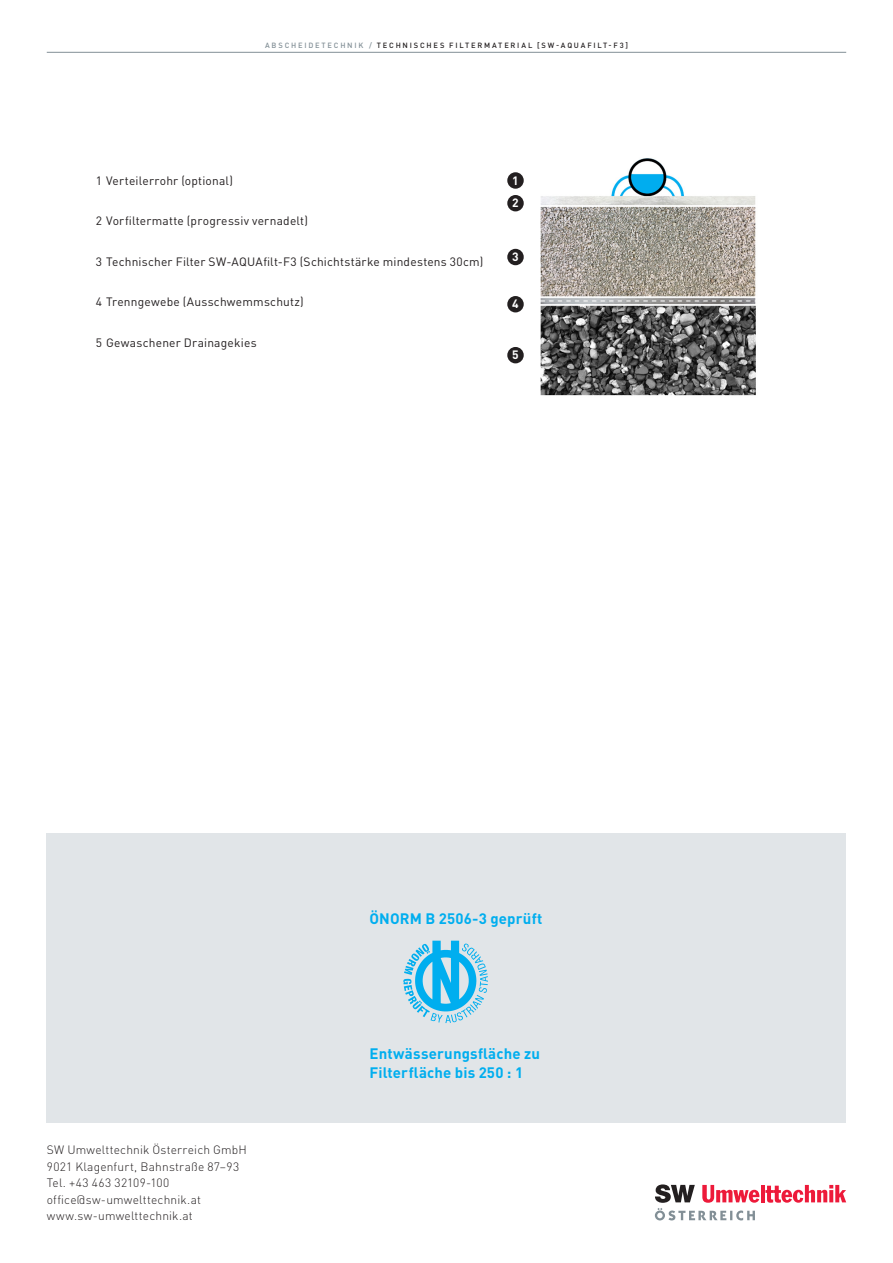
<style>
.page{position:relative;width:893px;height:1263px;background:#fff}
.page>*{position:absolute;margin:0;border:0;box-sizing:border-box;transform-origin:0 0}
.t1{font:700 15px/19.5px "DIN Pro";letter-spacing:.01em;color:#00aeef}
.t2{font:12px "DIN Pro";letter-spacing:.015em;color:#231f20}
.t3{font:300 12px/16.5px "DIN Pro";letter-spacing:.015em;color:#231f20}
.t4{font:700 12px/22.6px "DIN Pro";color:#fff}
.t5{font:500 7.5px "DIN Pro";letter-spacing:.235em;color:#231f20}
.s1{color:#828f96}
</style>
<div class="page">
<hr style="left:47px;top:52px;width:799px;height:1px;background:#828f96">
<hr style="left:761px;top:1185px;width:4px;height:17px;background:#ed1a3a">
<svg style="left:765px;top:1185px;width:81px;height:18px"></svg>
<svg style="left:655px;top:1184px;width:104px;height:36px"></svg>
<div style="left:47px;top:833px;width:799px;height:290px;background:#e1e5e8"></div>
<img style="left:403px;top:940px;width:85px;height:83px">
<img style="left:507px;top:158px;width:249px;height:238px">
<div style="left:507px;top:249px;width:17px;height:16px;background:#231f20;border-radius:50%"></div>
<div style="left:507px;top:296px;width:17px;height:16px;background:#231f20;border-radius:50%"></div>
<div style="left:507px;top:347px;width:17px;height:16px;background:#231f20;border-radius:50%"></div>
<div style="left:507px;top:172px;width:17px;height:17px;background:#231f20;border-radius:50%"></div>
<div style="left:507px;top:195px;width:17px;height:16px;background:#231f20;border-radius:50%"></div>
<p class="t5" style="left:265px;top:40px;width:364px"><span class="s1">ABSCHEIDETECHNIK /</span> TECHNISCHES FILTERMATERIAL [SW-AQUAFILT-F3]</p>
<p class="t2" style="left:96px;top:172px;width:139px">1 Verteilerrohr (optional)</p>
<p class="t2" style="left:96px;top:213px;width:214px">2 Vorfiltermatte (progressiv vernadelt)</p>
<p class="t2" style="left:96px;top:253px;width:389px">3 Technischer Filter SW-AQUAfilt-F3 (Schichtstärke mindestens 30cm)</p>
<p class="t2" style="left:96px;top:294px;width:210px">4 Trenngewebe (Ausschwemmschutz)</p>
<p class="t2" style="left:96px;top:334px;width:162px">5 Gewaschener Drainagekies</p>
<p class="t4" style="left:512px;top:168px;width:8px">1<br>2</p>
<p class="t4" style="left:512px;top:245px;width:8px">3</p>
<p class="t4" style="left:512px;top:292px;width:8px">4</p>
<p class="t4" style="left:512px;top:343px;width:8px">5</p>
<p class="t1" style="left:370px;top:908px;width:174px">ÖNORM B 2506-3 geprüft</p>
<p class="t3" style="left:47px;top:1141px;width:202px">SW Umwelttechnik Österreich GmbH<br>9021 Klagenfurt, Bahnstraße 87–93<br>Tel. +43 463 32109-100 office@sw-umwelttechnik.at www.sw-umwelttechnik.at</p>
<p class="t1" style="left:370px;top:1043px;width:172px">Entwässerungsfläche zu<br>Filterfläche bis 250 : 1</p>
</div>
